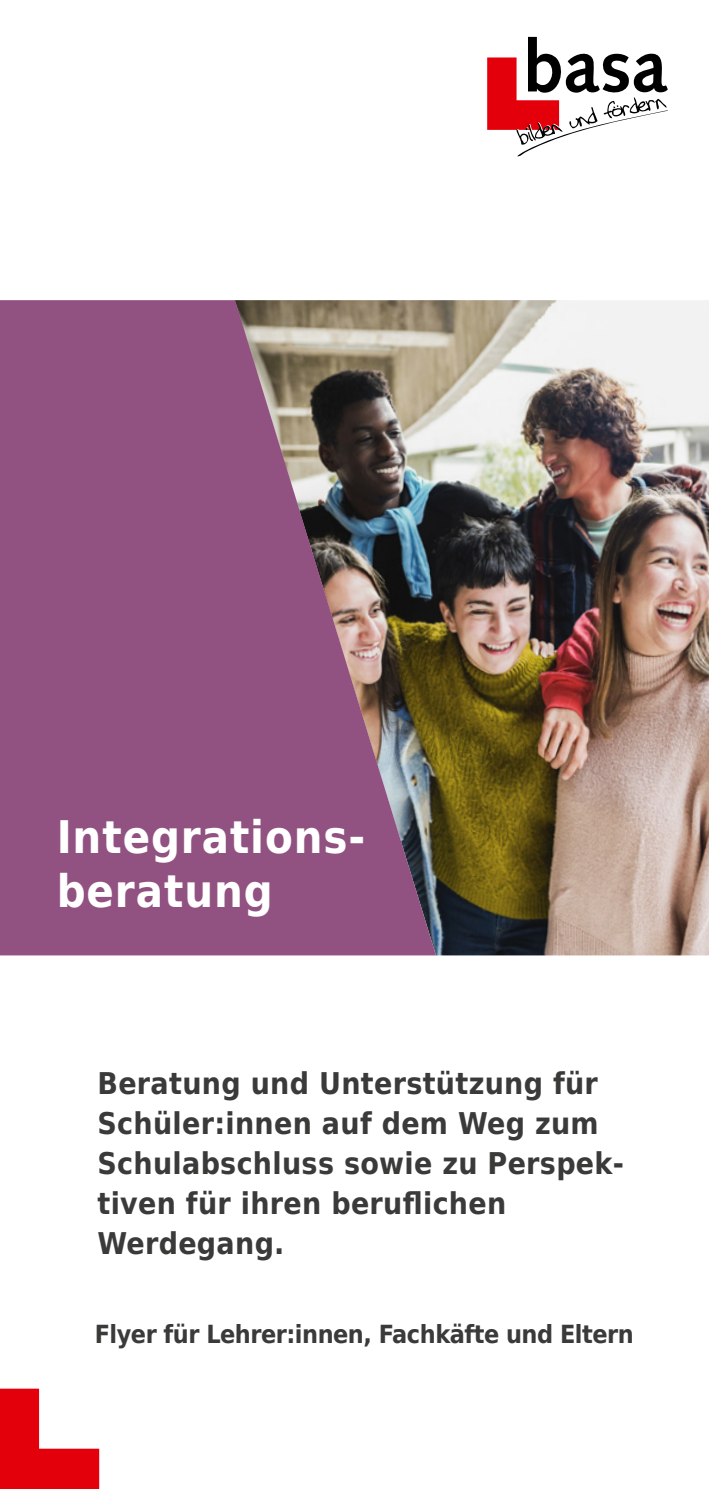
<style>
.page{position:relative;width:709px;height:1489px;background:#fff}
.page>*{position:absolute;margin:0;border:0;box-sizing:border-box;transform-origin:0 0}
.t1{font:700 45px/54px "DejaVu Sans Condensed";letter-spacing:.02em;color:#fff}
.t2{font:700 30px/40px "DejaVu Sans Condensed";letter-spacing:.01em;color:#3a3a39}
.t3{font:700 25px "DejaVu Sans Condensed";letter-spacing:-.02em;color:#3a3a39}
</style>
<div class="page">
<img style="left:436px;top:300px;width:273px;height:655px">
<svg style="left:487px;top:37px;width:181px;height:120px"></svg>
<svg style="left:0;top:300px;width:436px;height:655px;background:#8b5a7c"></svg>
<svg style="left:0;top:1388px;width:99px;height:100px"></svg>
<h1 class="t1" style="left:57px;top:808px;width:310px">Integrations&shy;beratung</h1>
<p class="t2" style="left:97px;top:1062px;width:528px">Beratung und Unterstützung für<br>Schüler:innen auf dem Weg zum<br>Schulabschluss sowie zu Perspek&shy;tiven für ihren beruflichen<br>Werdegang.</p>
<p class="t3" style="left:95px;top:1313px;width:540px">Flyer für Lehrer:innen, Fachkäfte und Eltern</p>
</div>
